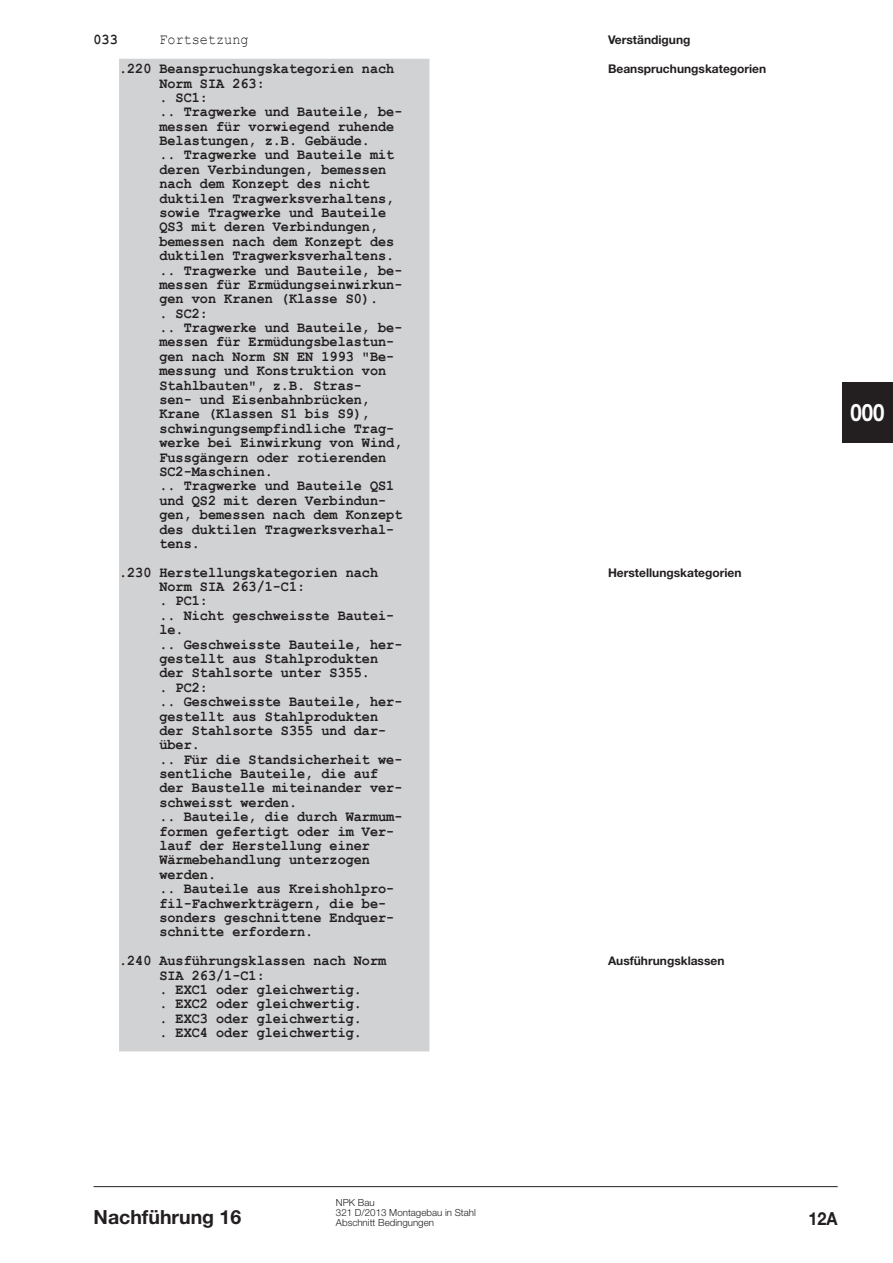
<style>
.page{position:relative;width:893px;height:1263px;background:#fff}
.page>*{position:absolute;margin:0;border:0;box-sizing:border-box;transform-origin:0 0}
.t1{font:700 24px "Helvetica Neue LT Pro";color:#fff;scale:.85 1}
.t2{font:700 19.5px "Helvetica Neue";color:#231f20}
.t3{font:700 18px "Helvetica Neue LT Pro";color:#231f20;scale:.9 1}
.t4{font:700 15px/14.4px "Courier New";color:#231f20;scale:.9 1}
.t5{font:15px "Courier New";color:#231f20;scale:.9 1}
.t6{font:700 12px "Helvetica Neue LT Pro";color:#231f20}
.t7{font:300 9.75px/9.8px "Helvetica Neue LT Pro";color:#231f20}
</style>
<div class="page">
<hr style="left:94px;top:1186px;width:744px;height:1px;background:#231f20">
<div style="left:842px;top:383px;width:51px;height:60px;background:#231f20"></div>
<div style="left:119px;top:59px;width:310px;height:992px;background:#d1d2d4"></div>
<p class="t4" style="left:94px;top:32px;width:29px">033</p>
<p class="t5" style="left:159px;top:30px;width:101px">Fortsetzung</p>
<p class="t6" style="left:608px;top:33px;width:84px">Verständigung</p>
<p class="t4" style="left:159px;top:61px;width:272px;text-indent:-40px">.220 Beanspruchungskategorien nach<br>Norm SIA 263:<br>. SC1:<br>.. Tragwerke und Bauteile, be&shy;messen für vorwiegend ruhende<br>Belastungen, z.B. Gebäude.<br>.. Tragwerke und Bauteile mit deren Verbindungen, bemessen nach dem Konzept des nicht duktilen Tragwerksverhaltens, sowie Tragwerke und Bauteile<br>QS3 mit deren Verbindungen, bemessen nach dem Konzept des duktilen Tragwerksverhaltens. .. Tragwerke und Bauteile, be&shy;messen für Ermüdungseinwirkun&shy;gen von Kranen (Klasse S0).<br>. SC2:<br>.. Tragwerke und Bauteile, be&shy;messen für Ermüdungsbelastun&shy;gen nach Norm SN EN 1993 "Be&shy;messung und Konstruktion von<br>Stahlbauten", z.B. Stras-<br>sen- und Eisenbahnbrücken,<br>Krane (Klassen S1 bis S9), schwingungsempfindliche Trag&shy;werke bei Einwirkung von Wind,<br>Fussgängern oder rotierenden<br>SC2-Maschinen.<br>.. Tragwerke und Bauteile QS1 und QS2 mit deren Verbindun&shy;gen, bemessen nach dem Konzept des duktilen Tragwerksverhal&shy;tens.</p>
<p class="t4" style="left:159px;top:564px;width:272px;text-indent:-40px">.230 Herstellungskategorien nach<br>Norm SIA 263/1-C1:<br>. PC1:<br>.. Nicht geschweisste Bautei&shy;le.<br>.. Geschweisste Bauteile, her&shy;gestellt aus Stahlprodukten der Stahlsorte unter S355.<br>. PC2:<br>.. Geschweisste Bauteile, her&shy;gestellt aus Stahlprodukten der Stahlsorte S355 und dar&shy;über.<br>.. Für die Standsicherheit we&shy;sentliche Bauteile, die auf der Baustelle miteinander ver&shy;schweisst werden.<br>.. Bauteile, die durch Warmum&shy;formen gefertigt oder im Ver&shy;lauf der Herstellung einer<br>Wärmebehandlung unterzogen werden.<br>.. Bauteile aus Kreishohlpro&shy;fil-Fachwerkträgern, die be&shy;sonders geschnittene Endquer&shy;schnitte erfordern.</p>
<p class="t4" style="left:159px;top:953px;width:254px;text-indent:-40px">.240 Ausführungsklassen nach Norm<br>SIA 263/1-C1:<br>. EXC1 oder gleichwertig.<br>. EXC2 oder gleichwertig.<br>. EXC3 oder gleichwertig.<br>. EXC4 oder gleichwertig.</p>
<p class="t6" style="left:608px;top:61px;width:160px">Beanspruchungskategorien</p>
<p class="t6" style="left:608px;top:565px;width:135px">Herstellungskategorien</p>
<p class="t6" style="left:608px;top:953px;width:118px">Ausführungsklassen</p>
<h1 class="t1" style="left:850px;top:398px;width:42px">000</h1>
<h2 class="t2" style="left:94px;top:1205px;width:149px">Nachführung 16</h2>
<p class="t7" style="left:336px;top:1197px;width:141px">NPK Bau<br>321 D/2013 Montagebau in Stahl<br>Abschnitt Bedingungen</p>
<p class="t3" style="left:809px;top:1207px;width:34px">12A</p>
</div>
